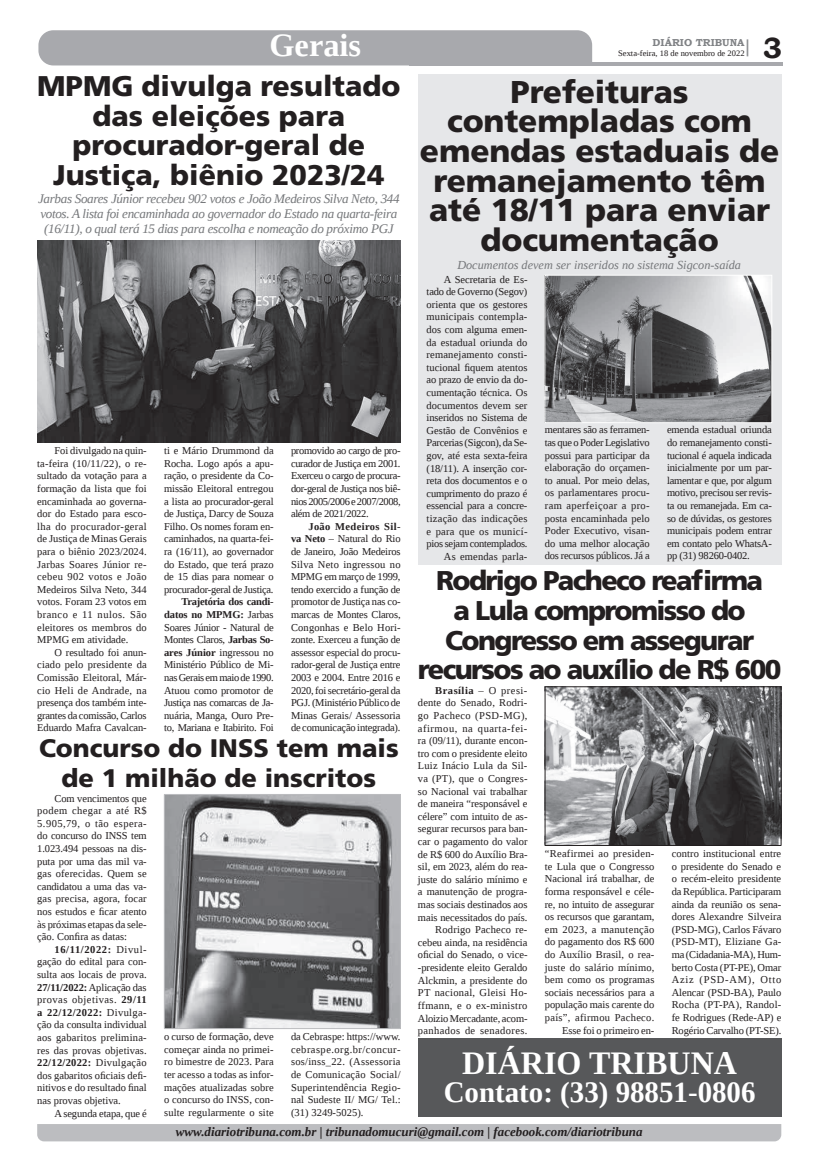
<style>
.page{position:relative;width:821px;height:1166px;background:#fff}
.page>*{position:absolute;margin:0;border:0;box-sizing:border-box;transform-origin:0 0}
.t1{font:700 32.73px "Liberation Serif";color:#fff}
.t2{font:700 32.38px "Liberation Serif";color:#fff}
.t3{font:900 31.5px/29.8px "Frutiger LT Std";letter-spacing:-.005em;color:#231f20;text-align:center}
.t4{font:700 29.49px "Liberation Serif";color:#fff}
.t5{font:700 29.31px "Bookman Old Style";color:#231f20}
.t6{font:900 28.44px/29.8px "Frutiger LT Std";color:#231f20;text-align:center}
.t7{font:900 27.12px/29.8px "Frutiger LT Std";letter-spacing:-.06em;color:#231f20;text-align:center}
.t8{font:900 25.38px/29.8px "Frutiger LT Std";color:#231f20;text-align:center}
.t9{font:italic 13.12px/14.9px "Liberation Serif";letter-spacing:-.025em;color:#76787b}
.t10{font:italic 700 12.95px "Liberation Serif";color:#231f20}
.t11{font:italic 12.25px "Liberation Serif";color:#76787b}
.t12{font:10.5px/12.6px "Liberation Serif";letter-spacing:-.005em;color:#231f20;text-align:justify}
.t13{font:700 10.06px "Bookman Old Style";color:#808285}
.t14{font:8.4px "Liberation Serif";color:#231f20}
.s1{font-weight:700}
</style>
<div class="page">
<hr style="left:409px;top:62px;width:374px;height:3px;background:#a8a9ad">
<div style="left:38px;top:30px;width:554px;height:35px;background:#a8a9ad"></div>
<svg style="left:747px;top:39px;width:1px;height:17px"></svg>
<div style="left:37px;top:1124px;width:744px;height:17px;background:#bcbdc0"></div>
<div style="left:418px;top:74px;width:363px;height:491px;background:#e6e7e9"></div>
<div style="left:418px;top:1038px;width:363px;height:78px;background:#57585a"></div>
<img style="left:546px;top:277px;width:224px;height:144px">
<div style="left:544px;top:275px;width:228px;height:148px;border:1px solid #fff"></div>
<img style="left:547px;top:688px;width:232px;height:156px">
<div style="left:545px;top:686px;width:236px;height:160px;border:1px solid #231f20"></div>
<img style="left:37px;top:241px;width:364px;height:202px">
<img style="left:166px;top:796px;width:233px;height:231px">
<div style="left:164px;top:794px;width:237px;height:235px;border:1px solid #bcbdc0"></div>
<h2 class="t2" style="left:269px;top:24px;width:93px">Gerais</h2>
<h3 class="t6" style="left:37px;top:71px;width:365px">MPMG divulga resultado das eleições para procurador-geral de<br>Justiça, biênio 2023/24</h3>
<p class="t9" style="left:38px;top:192px;width:363px">Jarbas Soares Júnior recebeu 902 votos e João Medeiros Silva Neto, 344 votos. A lista foi encaminhada ao governador do Estado na quarta-feira (16/11), o qual terá 15 dias para escolha e nomeação do próximo PGJ</p>
<p class="t12" style="left:37px;top:444px;width:111px;text-indent:17px">Foi divulgado na quin&shy;ta-feira (10/11/22), o re&shy;sultado da votação para a formação da lista que foi encaminhada ao governa&shy;dor do Estado para esco&shy;lha do procurador-geral de Justiça de Minas Gerais para o biênio 2023/2024.<br>Jarbas Soares Júnior re&shy;cebeu 902 votos e João Medeiros Silva Neto, 344 votos. Foram 23 votos em branco e 11 nulos. São eleitores os membros do MPMG em atividade.</p>
<p class="t12" style="left:37px;top:646px;width:111px;text-indent:17px">O resultado foi anun&shy;ciado pelo presidente da Comissão Eleitoral, Már&shy;cio Heli de Andrade, na presença dos também inte&shy;grantes da comissão, Carlos Eduardo Mafra Cavalcan-</p>
<p class="t12" style="left:164px;top:444px;width:111px">ti e Mário Drummond da Rocha. Logo após a apu&shy;ração, o presidente da Co&shy;missão Eleitoral entregou a lista ao procurador-geral de Justiça, Darcy de Souza Filho. Os nomes foram en&shy;caminhados, na quarta-fei&shy;ra (16/11), ao governador do Estado, que terá prazo de 15 dias para nomear o procurador-geral de Justiça.</p>
<p class="t12" style="left:164px;top:595px;width:111px;text-indent:17px"><span class="s1">Trajetória dos candi&shy;datos no MPMG:</span> Jarbas Soares Júnior - Natural de Montes Claros, <span class="s1">Jarbas So&shy;ares Júnior</span> ingressou no Ministério Público de Mi&shy;nas Gerais em maio de 1990.<br>Atuou como promotor de Justiça nas comarcas de Ja&shy;nuária, Manga, Ouro Pre&shy;to, Mariana e Itabirito. Foi</p>
<p class="t12" style="left:291px;top:444px;width:111px">promovido ao cargo de pro&shy;curador de Justiça em 2001.<br>Exerceu o cargo de procura&shy;dor-geral de Justiça nos biê&shy;nios 2005/2006 e 2007/2008, além de 2021/2022.</p>
<p class="t12" style="left:291px;top:520px;width:111px;text-indent:17px"><span class="s1">João Medeiros Sil&shy;va Neto</span> – Natural do Rio de Janeiro, João Medeiros Silva Neto ingressou no MPMG em março de 1999, tendo exercido a função de promotor de Justiça nas co&shy;marcas de Montes Claros, Congonhas e Belo Hori&shy;zonte. Exerceu a função de assessor especial do procu&shy;rador-geral de Justiça entre 2003 e 2004. Entre 2016 e 2020, foi secretário-geral da PGJ. (Ministério Público de Minas Gerais/ Assessoria de comunicação integrada).</p>
<h3 class="t8" style="left:39px;top:733px;width:361px">Concurso do INSS tem mais de 1 milhão de inscritos</h3>
<p class="t12" style="left:37px;top:791px;width:111px;text-indent:17px">Com vencimentos que podem chegar a até R$ 5.905,79, o tão espera&shy;do concurso do INSS tem 1.023.494 pessoas na dis&shy;puta por uma das mil va&shy;gas oferecidas. Quem se candidatou a uma das va&shy;gas precisa, agora, focar nos estudos e ficar atento às próximas etapas da sele&shy;ção. Confira as datas:</p>
<p class="t12" style="left:37px;top:943px;width:111px;text-indent:17px"><span class="s1">16/11/2022:</span> Divul&shy;gação do edital para con&shy;sulta aos locais de prova.<br><span class="s1">27/11/2022:</span> Aplicação das provas objetivas. <span class="s1">29/11 a 22/12/2022:</span> Divulga&shy;ção da consulta individual aos gabaritos prelimina&shy;res das provas objetivas.<br><span class="s1">22/12/2022:</span> Divulgação dos gabaritos oficiais defi&shy;nitivos e do resultado final nas provas objetiva.</p>
<p class="t12" style="left:55px;top:1106px;width:94px">A segunda etapa, que é</p>
<p class="t12" style="left:164px;top:1030px;width:111px">o curso de formação, deve começar ainda no primei&shy;ro bimestre de 2023. Para ter acesso a todas as infor&shy;mações atualizadas sobre o concurso do INSS, con&shy;sulte regularmente o site</p>
<p class="t12" style="left:291px;top:1030px;width:111px">da Cebraspe: https://www. cebraspe.org.br/concur&shy;sos/inss_22. (Assessoria de Comunicação Social/ Superintendência Regio&shy;nal Sudeste II/ MG/ Tel.: (31) 3249-5025).</p>
<p class="t13" style="left:653px;top:35px;width:93px">DIÁRIO TRIBUNA</p>
<p class="t14" style="left:618px;top:48px;width:128px">Sexta-feira, 18 de novembro de 2022</p>
<h3 class="t5" style="left:763px;top:27px;width:21px">3</h3>
<h3 class="t3" style="left:420px;top:77px;width:361px">Prefeituras contempladas com emendas estaduais de remanejamento têm até 18/11 para enviar documentação</h3>
<p class="t12" style="left:427px;top:273px;width:102px;text-align:right">A Secretaria de Es&shy;tado de Governo (Segov) orienta que os gestores municipais contempla&shy;dos com alguma emen&shy;da estadual oriunda do remanejamento consti&shy;tucional fiquem atentos ao prazo de envio da do&shy;cumentação técnica. Os documentos devem ser inseridos no Sistema de<br>Gestão de Convênios e<br>Parcerias (Sigcon), da Se&shy;gov, até esta sexta-feira (18/11). A inserção cor&shy;reta dos documentos e o cumprimento do prazo é essencial para a concre&shy;tização das indicações e para que os municí&shy;pios sejam contemplados.<br>As emendas parla-</p>
<p class="t11" style="left:457px;top:257px;width:285px">Documentos devem ser inseridos no sistema Sigcon-saída</p>
<p class="t12" style="left:545px;top:423px;width:106px">mentares são as ferramen&shy;tas que o Poder Legislativo possui para participar da elaboração do orçamen&shy;to anual. Por meio delas, os parlamentares procu&shy;ram aperfeiçoar a pro&shy;posta encaminhada pelo Poder Executivo, visan&shy;do uma melhor alocação dos recursos públicos. Já a</p>
<p class="t12" style="left:667px;top:423px;width:106px">emenda estadual oriunda do remanejamento consti&shy;tucional é aquela indicada inicialmente por um par&shy;lamentar e que, por algum motivo, precisou ser revis&shy;ta ou remanejada. Em ca&shy;so de dúvidas, os gestores municipais podem entrar em contato pelo WhatsA&shy;pp (31) 98260-0402.</p>
<h3 class="t7" style="left:418px;top:566px;width:365px">Rodrigo Pacheco reafirma<br>a Lula compromisso do<br>Congresso em assegurar recursos ao auxílio de R$ 600</h3>
<p class="t12" style="left:418px;top:684px;width:111px;text-align:right"><span class="s1">Brasília</span> – O presi&shy;dente do Senado, Rodri&shy;go Pacheco (PSD-MG), afirmou, na quarta-fei&shy;ra (09/11), durante encon&shy;tro com o presidente eleito<br>Luiz Inácio Lula da Sil&shy;va (PT), que o Congres&shy;so Nacional vai trabalhar de maneira “responsável e célere” com intuito de as&shy;segurar recursos para ban&shy;car o pagamento do valor de R$ 600 do Auxílio Bra&shy;sil, em 2023, além do rea&shy;juste do salário mínimo e a manutenção de progra&shy;mas sociais destinados aos mais necessitados do país.<br>Rodrigo Pacheco re&shy;cebeu ainda, na residência oficial do Senado, o vice--presidente eleito Geraldo<br>Alckmin, a presidente do<br>PT nacional, Gleisi Ho&shy;ffmann, e o ex-ministro<br>Aloizio Mercadante, acom&shy;panhados de senadores.</p>
<p class="t12" style="left:545px;top:847px;width:111px;text-align:right">“Reafirmei ao presiden&shy;te Lula que o Congresso<br>Nacional irá trabalhar, de forma responsável e céle&shy;re, no intuito de assegurar os recursos que garantam, em 2023, a manutenção do pagamento dos R$ 600 do Auxílio Brasil, o rea&shy;juste do salário mínimo, bem como os programas sociais necessários para a população mais carente do país”, afirmou Pacheco.<br>Esse foi o primeiro en-</p>
<p class="t12" style="left:672px;top:847px;width:111px">contro institucional entre o presidente do Senado e o recém-eleito presidente da República. Participaram ainda da reunião os sena&shy;dores Alexandre Silveira (PSD-MG), Carlos Fávaro (PSD-MT), Eliziane Ga&shy;ma (Cidadania-MA), Hum&shy;berto Costa (PT-PE), Omar Aziz (PSD-AM), Otto Alencar (PSD-BA), Paulo Rocha (PT-PA), Randol&shy;fe Rodrigues (Rede-AP) e Rogério Carvalho (PT-SE).</p>
<h1 class="t1" style="left:462px;top:1041px;width:276px">DIÁRIO TRIBUNA</h1>
<h3 class="t4" style="left:444px;top:1072px;width:313px">Contato: (33) 98851-0806</h3>
<p class="t10" style="left:176px;top:1123px;width:468px">www.diariotribuna.com.br | tribunadomucuri@gmail.com | facebook.com/diariotribuna</p>
</div>
